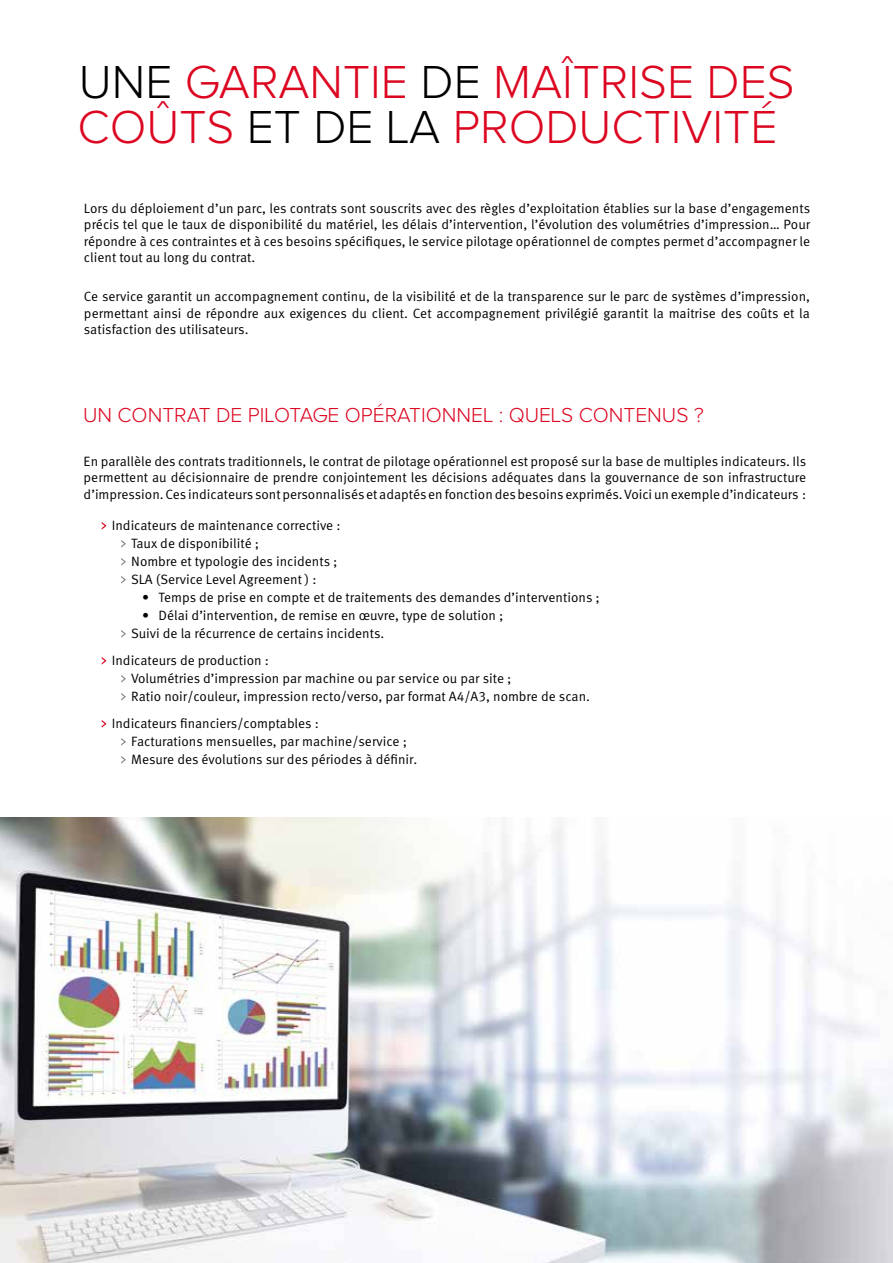
<style>
.page{position:relative;width:893px;height:1263px;background:#fff}
.page>*{position:absolute;margin:0;border:0;box-sizing:border-box;transform-origin:0 0}
.t1{font:300 48px/45px "Proxima Nova A";color:#dc0621}
.t2{font:300 21px "Proxima Nova A";color:#dc0621}
.t3{font:13.5px/18px "Meta Pro Norm";color:#000}
.s1{color:#000}
</style>
<div class="page">
<svg style="left:102px;top:522px;width:4px;height:8px"></svg>
<svg style="left:121px;top:540px;width:5px;height:8px"></svg>
<svg style="left:121px;top:558px;width:5px;height:8px"></svg>
<svg style="left:121px;top:576px;width:5px;height:8px"></svg>
<svg style="left:121px;top:630px;width:5px;height:8px"></svg>
<svg style="left:102px;top:657px;width:4px;height:8px"></svg>
<svg style="left:121px;top:675px;width:5px;height:8px"></svg>
<svg style="left:121px;top:693px;width:5px;height:8px"></svg>
<svg style="left:102px;top:720px;width:4px;height:8px"></svg>
<svg style="left:121px;top:738px;width:5px;height:8px"></svg>
<svg style="left:121px;top:756px;width:5px;height:8px"></svg>
<img style="left:0;top:818px;width:893px;height:445px">
<h1 class="t1" style="left:78px;top:59px;width:719px"><span class="s1">UNE</span> GARANTIE <span class="s1">DE</span> MAÎTRISE DES<br>COÛTS <span class="s1">ET DE LA</span> PRODUCTIVITÉ</h1>
<p class="t3" style="left:84px;top:199px;width:728px;line-height:16.5px;text-align:justify">Lors du déploiement d’un parc, les contrats sont souscrits avec des règles d’exploitation établies sur la base d’engagements précis tel que le taux de disponibilité du matériel, les délais d’intervention, l’évolution des volumétries d’impression… Pour répondre à ces contraintes et à ces besoins spécifiques, le service pilotage opérationnel de comptes permet d’accompagner le client tout au long du contrat.</p>
<p class="t3" style="left:84px;top:287px;width:728px;line-height:16.5px;text-align:justify">Ce service garantit un accompagnement continu, de la visibilité et de la transparence sur le parc de systèmes d’impression, permettant ainsi de répondre aux exigences du client. Cet accompagnement privilégié garantit la maitrise des coûts et la satisfaction des utilisateurs.</p>
<h2 class="t2" style="left:83px;top:404px;width:622px">UN CONTRAT DE PILOTAGE OPÉRATIONNEL : QUELS CONTENUS ?</h2>
<p class="t3" style="left:84px;top:452px;width:724px;line-height:16.5px;text-align:justify">En parallèle des contrats traditionnels, le contrat de pilotage opérationnel est proposé sur la base de multiples indicateurs. Ils permettent au décisionnaire de prendre conjointement les décisions adéquates dans la gouvernance de son infrastructure d’impression. Ces indicateurs sont personnalisés et adaptés en fonction des besoins exprimés. Voici un exemple d’indicateurs :</p>
<p class="t3" style="left:131px;top:515px;width:211px;text-indent:-19px">Indicateurs de maintenance corrective :<br>Taux de disponibilité ;<br>Nombre et typologie des incidents ; SLA (Service Level Agreement ) :</p>
<p class="t3" style="left:142px;top:587px;width:459px">• Temps de prise en compte et de traitements des demandes d’interventions ;</p>
<p class="t3" style="left:131px;top:605px;width:374px;text-indent:11px">• Délai d’intervention, de remise en œuvre, type de solution ;<br>Suivi de la récurrence de certains incidents.</p>
<p class="t3" style="left:131px;top:650px;width:460px;text-indent:-19px">Indicateurs de production :<br>Volumétries d’impression par machine ou par service ou par site ;<br>Ratio noir/couleur, impression recto/verso, par format A4/A3, nombre de scan.</p>
<p class="t3" style="left:131px;top:713px;width:287px;text-indent:-20px">Indicateurs financiers/comptables :<br>Facturations mensuelles, par machine/service ;<br>Mesure des évolutions sur des périodes à définir.</p>
</div>
